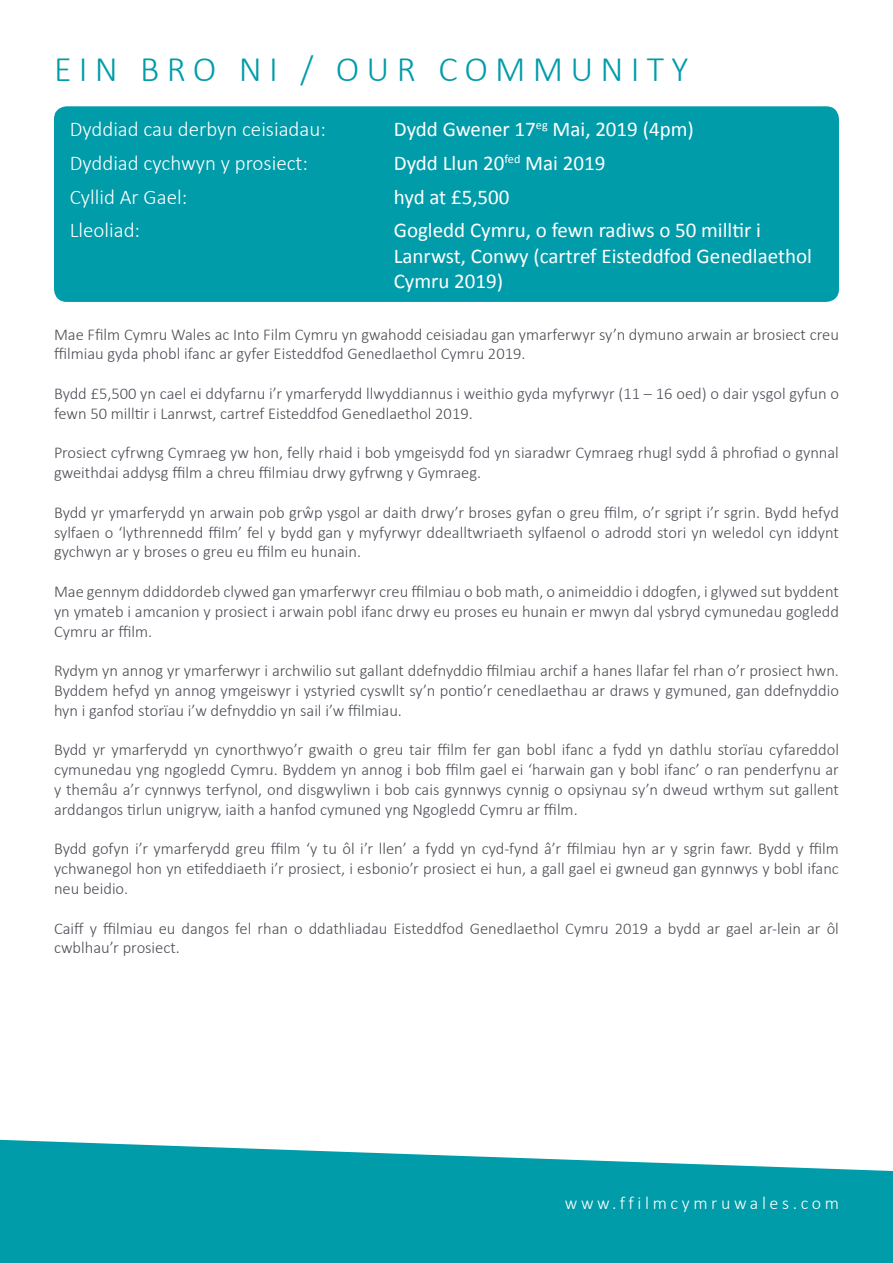
<style>
.page{position:relative;width:893px;height:1263px;background:#fff}
.page>*{position:absolute;margin:0;border:0;box-sizing:border-box;transform-origin:0 0}
.t1{font:300 36px "Calibri";letter-spacing:.2em;color:#009ca9}
.t2{font:21px/25.2px "Calibri";color:#fff}
.t3{font:300 21px "Calibri";color:#fff}
.t4{font:300 18px "Calibri";letter-spacing:.2em;color:#fff}
.t5{font:300 16.5px/19.8px "Calibri";color:#4c4e55;text-align:justify}
</style>
<div class="page">
<svg style="left:0;top:1140px;width:893px;height:123px;background:#20a8b3"></svg>
<div style="left:54px;top:106px;width:785px;height:196px;background:#009ca9;border-radius:13px"></div>
<h1 class="t1" style="left:54px;top:47px;width:636px">EIN BRO NI / OUR COMMUNITY</h1>
<p class="t3" style="left:70px;top:116px;width:258px">Dyddiad cau derbyn ceisiadau:</p>
<p class="t2" style="left:394px;top:116px;width:302px">Dydd Gwener 17<sup>eg</sup> Mai, 2019 (4pm)</p>
<p class="t3" style="left:70px;top:150px;width:240px">Dyddiad cychwyn y prosiect:</p>
<p class="t2" style="left:394px;top:150px;width:213px">Dydd Llun 20<sup>fed</sup> Mai 2019</p>
<p class="t3" style="left:70px;top:184px;width:119px">Cyllid Ar Gael:</p>
<p class="t2" style="left:394px;top:183px;width:117px">hyd at £5,500</p>
<p class="t3" style="left:70px;top:217px;width:72px">Lleoliad:</p>
<p class="t2" style="left:394px;top:217px;width:420px">Gogledd Cymru, o fewn radiws o 50 milltir i<br>Lanrwst, Conwy (cartref Eisteddfod Genedlaethol<br>Cymru 2019)</p>
<p class="t5" style="left:54px;top:324px;width:786px">Mae Ffilm Cymru Wales ac Into Film Cymru yn gwahodd ceisiadau gan ymarferwyr sy’n dymuno arwain ar brosiect creu ffilmiau gyda phobl ifanc ar gyfer Eisteddfod Genedlaethol Cymru 2019.</p>
<p class="t5" style="left:54px;top:383px;width:786px">Bydd £5,500 yn cael ei ddyfarnu i’r ymarferydd llwyddiannus i weithio gyda myfyrwyr (11 – 16 oed) o dair ysgol gyfun o fewn 50 milltir i Lanrwst, cartref Eisteddfod Genedlaethol 2019.</p>
<p class="t5" style="left:54px;top:443px;width:786px">Prosiect cyfrwng Cymraeg yw hon, felly rhaid i bob ymgeisydd fod yn siaradwr Cymraeg rhugl sydd â phrofiad o gynnal gweithdai addysg ffilm a chreu ffilmiau drwy gyfrwng y Gymraeg.</p>
<p class="t5" style="left:54px;top:502px;width:786px">Bydd yr ymarferydd yn arwain pob grŵp ysgol ar daith drwy’r broses gyfan o greu ffilm, o’r sgript i’r sgrin. Bydd hefyd sylfaen o ‘lythrennedd ffilm’ fel y bydd gan y myfyrwyr ddealltwriaeth sylfaenol o adrodd stori yn weledol cyn iddynt gychwyn ar y broses o greu eu ffilm eu hunain.</p>
<p class="t5" style="left:54px;top:581px;width:786px">Mae gennym ddiddordeb clywed gan ymarferwyr creu ffilmiau o bob math, o animeiddio i ddogfen, i glywed sut byddent yn ymateb i amcanion y prosiect i arwain pobl ifanc drwy eu proses eu hunain er mwyn dal ysbryd cymunedau gogledd Cymru ar ffilm.</p>
<p class="t5" style="left:54px;top:661px;width:786px">Rydym yn annog yr ymarferwyr i archwilio sut gallant ddefnyddio ffilmiau archif a hanes llafar fel rhan o’r prosiect hwn.<br>Byddem hefyd yn annog ymgeiswyr i ystyried cyswllt sy’n pontio’r cenedlaethau ar draws y gymuned, gan ddefnyddio hyn i ganfod storïau i’w defnyddio yn sail i’w ffilmiau.</p>
<p class="t5" style="left:54px;top:740px;width:786px">Bydd yr ymarferydd yn cynorthwyo’r gwaith o greu tair ffilm fer gan bobl ifanc a fydd yn dathlu storïau cyfareddol cymunedau yng ngogledd Cymru. Byddem yn annog i bob ffilm gael ei ‘harwain gan y bobl ifanc’ o ran penderfynu ar y themâu a’r cynnwys terfynol, ond disgwyliwn i bob cais gynnwys cynnig o opsiynau sy’n dweud wrthym sut gallent arddangos tirlun unigryw, iaith a hanfod cymuned yng Ngogledd Cymru ar ffilm.</p>
<p class="t5" style="left:54px;top:839px;width:786px">Bydd gofyn i’r ymarferydd greu ffilm ‘y tu ôl i’r llen’ a fydd yn cyd-fynd â’r ffilmiau hyn ar y sgrin fawr. Bydd y ffilm ychwanegol hon yn etifeddiaeth i’r prosiect, i esbonio’r prosiect ei hun, a gall gael ei gwneud gan gynnwys y bobl ifanc neu beidio.</p>
<p class="t5" style="left:54px;top:918px;width:786px">Caiff y ffilmiau eu dangos fel rhan o ddathliadau Eisteddfod Genedlaethol Cymru 2019 a bydd ar gael ar-lein ar ôl cwblhau’r prosiect.</p>
<p class="t4" style="left:565px;top:1192px;width:276px">www.ffilmcymruwales.com</p>
</div>
